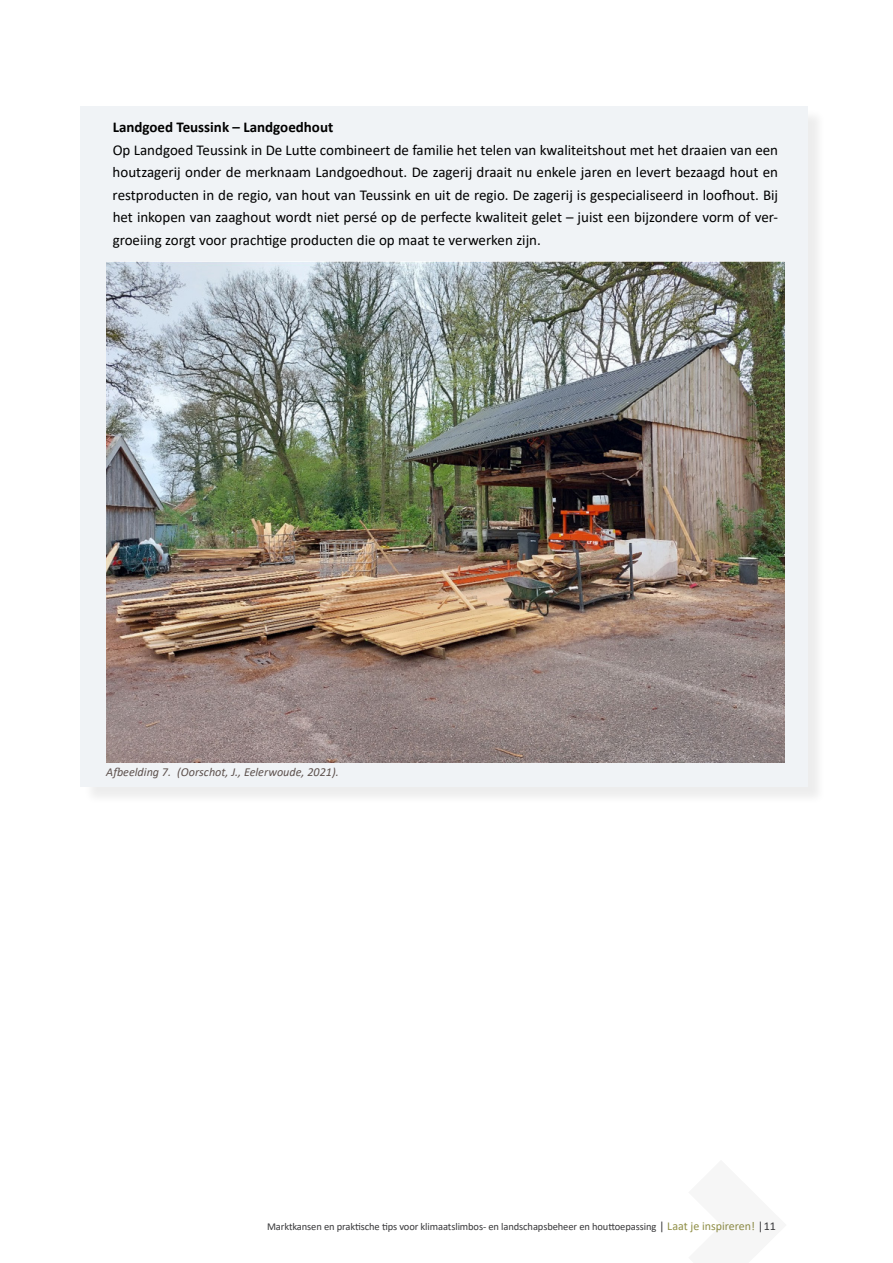
<style>
.page{position:relative;width:893px;height:1263px;background:#fff}
.page>*{position:absolute;margin:0;border:0;box-sizing:border-box;transform-origin:0 0}
.t1{font:15px/22.5px "Calibri";color:#000;text-align:justify}
.t2{font:700 15px "Calibri";color:#000}
.t3{font:italic 12.15px "Calibri";color:#5d514d}
.t4{font:10.5px "Calibri";letter-spacing:-.01em;color:#38383a}
.s1{font-size:12px}
.s2{font-size:12px;color:#908f47}
</style>
<div class="page">
<div style="left:83px;top:109px;width:743px;height:696px;background:#000;opacity:.75"></div>
<div style="left:81px;top:106px;width:727px;height:681px;background:#f0f3f6"></div>
<img style="left:106px;top:261px;width:678px;height:501px">
<p class="t2" style="left:113px;top:117px;width:222px">Landgoed Teussink – Landgoedhout</p>
<p class="t1" style="left:113px;top:138px;width:667px">Op Landgoed Teussink in De Lutte combineert de familie het telen van kwaliteitshout met het draaien van een houtzagerij onder de merknaam Landgoedhout. De zagerij draait nu enkele jaren en levert bezaagd hout en restproducten in de regio, van hout van Teussink en uit de regio. De zagerij is gespecialiseerd in loofhout. Bij het inkopen van zaaghout wordt niet persé op de perfecte kwaliteit gelet – juist een bijzondere vorm of ver&shy;groeiing zorgt voor prachtige producten die op maat te verwerken zijn.</p>
<p class="t3" style="left:106px;top:763px;width:234px">Afbeelding 7. (Oorschot, J., Eelerwoude, 2021).</p>
<p class="t4" style="left:267px;top:1219px;width:510px">Marktkansen en praktische tips voor klimaatslimbos- en landschapsbeheer en houttoepassing <span class="s1">|</span> <span class="s2">Laat je inspireren!</span> <span class="s1">|11</span></p>
</div>
